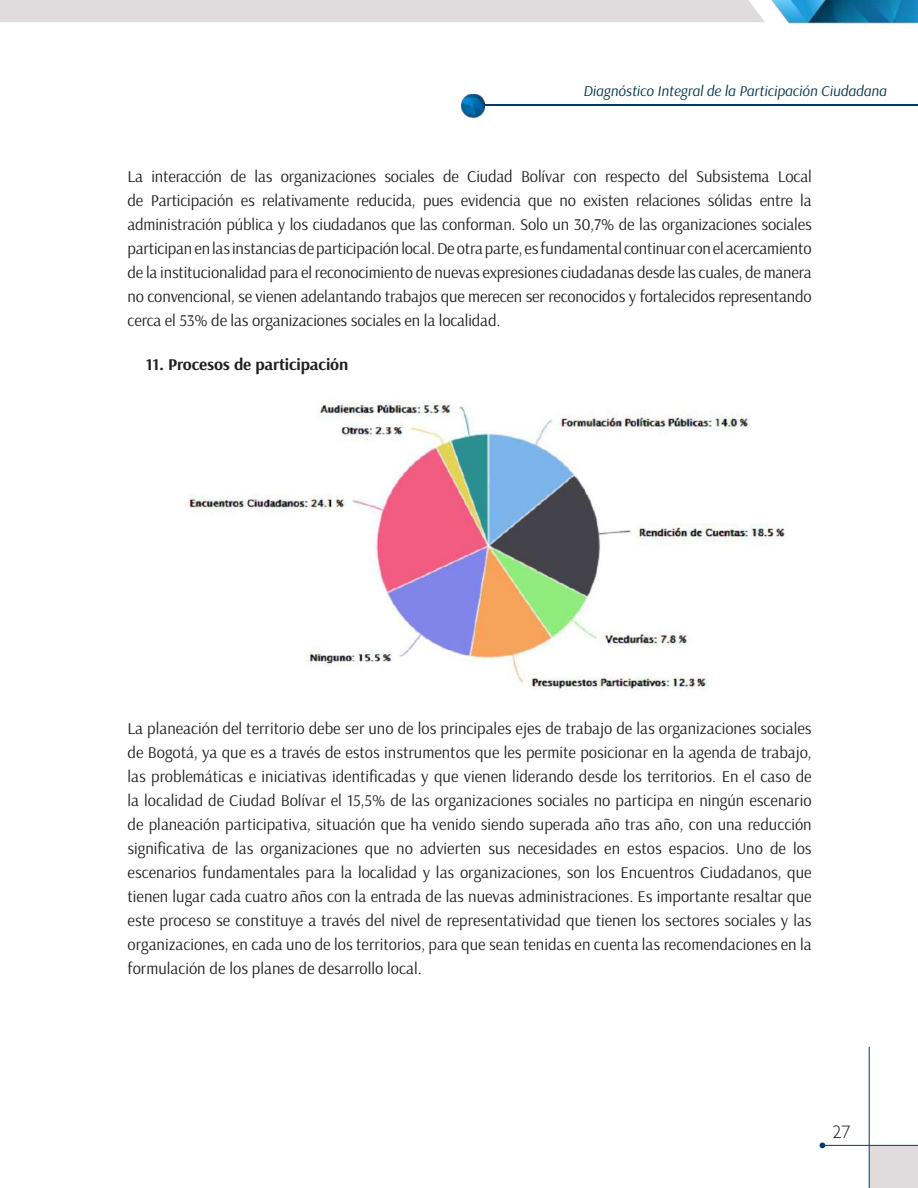
<style>
.page{position:relative;width:918px;height:1188px;background:#fff}
.page>*{position:absolute;margin:0;border:0;box-sizing:border-box;transform-origin:0 0}
.t1{font:300 18px "Humanist 521 BT";color:#231f20}
.t2{font:16.5px/24px "Arsenal";letter-spacing:-.01em;color:#231f20;text-align:justify}
.t3{font:700 16.5px "Arsenal";letter-spacing:-.01em;color:#231f20;scale:1.04 1}
.t4{font:italic 15px "Arsenal";color:#003348}
</style>
<div class="page">
<div style="left:869px;top:1146px;width:49px;height:42px;background:#e0dcde"></div>
<hr style="left:822px;top:1145px;width:96px;height:1px;background:#003d66">
<svg style="left:820px;top:1143px;width:5px;height:5px"></svg>
<hr style="left:869px;top:1047px;width:1px;height:141px;background:#003d66">
<hr style="left:477px;top:105px;width:441px;height:1px;background:#003d66">
<img style="left:462px;top:94px;width:23px;height:24px">
<img style="left:771px;top:0;width:147px;height:24px">
<div style="left:0;top:0;width:765px;height:22px;background:#e0dcde"></div>
<img style="left:187px;top:400px;width:598px;height:290px">
<p class="t4" style="left:583px;top:82px;width:305px">Diagnóstico Integral de la Participación Ciudadana</p>
<p class="t2" style="left:128px;top:164px;width:686px">La interacción de las organizaciones sociales de Ciudad Bolívar con respecto del Subsistema Local de Participación es relativamente reducida, pues evidencia que no existen relaciones sólidas entre la administración pública y los ciudadanos que las conforman. Solo un 30,7% de las organizaciones sociales participan en las instancias de participación local. De otra parte, es fundamental continuar con el acercamiento de la institucionalidad para el reconocimiento de nuevas expresiones ciudadanas desde las cuales, de manera no convencional, se vienen adelantando trabajos que merecen ser reconocidos y fortalecidos representando cerca el 53% de las organizaciones sociales en la localidad.</p>
<p class="t3" style="left:146px;top:354px;width:196px">11. Procesos de participación</p>
<p class="t2" style="left:128px;top:716px;width:686px">La planeación del territorio debe ser uno de los principales ejes de trabajo de las organizaciones sociales de Bogotá, ya que es a través de estos instrumentos que les permite posicionar en la agenda de trabajo, las problemáticas e iniciativas identificadas y que vienen liderando desde los territorios. En el caso de la localidad de Ciudad Bolívar el 15,5% de las organizaciones sociales no participa en ningún escenario de planeación participativa, situación que ha venido siendo superada año tras año, con una reducción significativa de las organizaciones que no advierten sus necesidades en estos espacios. Uno de los escenarios fundamentales para la localidad y las organizaciones, son los Encuentros Ciudadanos, que tienen lugar cada cuatro años con la entrada de las nuevas administraciones. Es importante resaltar que este proceso se constituye a través del nivel de representatividad que tienen los sectores sociales y las organizaciones, en cada uno de los territorios, para que sean tenidas en cuenta las recomendaciones en la formulación de los planes de desarrollo local.</p>
<p class="t1" style="left:833px;top:1121px;width:20px">27</p>
</div>
